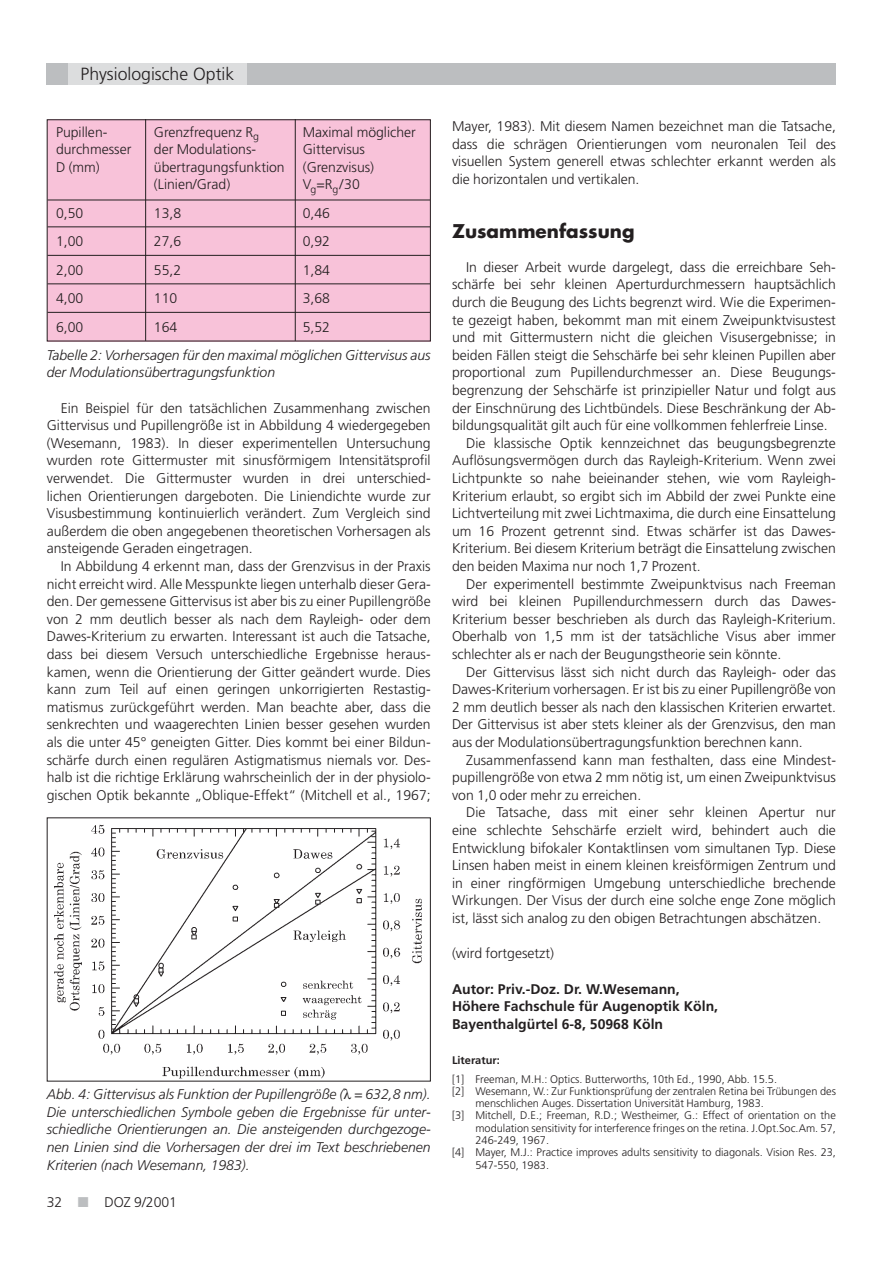
<style>
.page{position:relative;width:893px;height:1263px;background:#fff}
.page>*{position:absolute;margin:0;border:0;box-sizing:border-box;transform-origin:0 0}
.t1{font:700 18.45px "Futura";color:#231f20}
.t2{font:300 17.55px "Frutiger";color:#231f20}
.t3{font:300 13.95px/17.5px "Frutiger";color:#231f20;text-align:justify}
.t4{font:italic 300 13.95px/17.5px "Frutiger";color:#231f20;text-align:justify}
.t5{font:700 13.95px/17.5px "Frutiger";color:#231f20}
.t6{font:300 10.95px "Frutiger";color:#231f20}
.t7{font:700 10.95px "Frutiger";color:#231f20}
.s1{color:#bcbec0}
</style>
<div class="page">
<div style="left:47px;top:64px;width:789px;height:21px;background:#bcbec0"></div>
<div style="left:68px;top:64px;width:179px;height:21px;background:#dcddde"></div>
<img style="left:54px;top:824px;width:368px;height:255px">
<div style="left:47px;top:119px;width:384px;height:222px;background:#f8c2d9"></div>
<hr style="left:48px;top:200px;width:382px;height:1px;background:#231f20">
<hr style="left:48px;top:226px;width:382px;height:1px;background:#231f20">
<hr style="left:48px;top:255px;width:382px;height:1px;background:#231f20">
<hr style="left:48px;top:283px;width:382px;height:1px;background:#231f20">
<hr style="left:48px;top:312px;width:382px;height:1px;background:#231f20">
<div style="left:47px;top:119px;width:384px;height:222px;border:1px solid #231f20"></div>
<hr style="left:145px;top:119px;width:1px;height:222px;background:#231f20">
<hr style="left:295px;top:119px;width:1px;height:222px;background:#231f20">
<p class="t2" style="left:81px;top:67px;width:155px">Physiologische Optik</p>
<p class="t3" style="left:56px;top:124px;width:53px">Pupillen-</p>
<p class="t3" style="left:154px;top:124px;width:107px">Grenzfrequenz R<sub>g</sub></p>
<p class="t3" style="left:303px;top:124px;width:115px">Maximal möglicher</p>
<p class="t3" style="left:56px;top:142px;width:77px">durchmesser</p>
<p class="t3" style="left:154px;top:142px;width:104px">der Modulations-</p>
<p class="t3" style="left:303px;top:142px;width:64px">Gittervisus</p>
<p class="t3" style="left:56px;top:159px;width:45px">D (mm)</p>
<p class="t3" style="left:154px;top:159px;width:132px">übertragungsfunktion</p>
<p class="t3" style="left:303px;top:159px;width:73px">(Grenzvisus)</p>
<p class="t3" style="left:154px;top:177px;width:78px">(Linien/Grad)</p>
<p class="t3" style="left:303px;top:177px;width:59px">V<sub>g</sub>=R<sub>g</sub>/30</p>
<p class="t3" style="left:56px;top:205px;width:29px">0,50</p>
<p class="t3" style="left:154px;top:205px;width:29px">13,8</p>
<p class="t3" style="left:303px;top:205px;width:29px">0,46</p>
<p class="t3" style="left:56px;top:234px;width:29px">1,00</p>
<p class="t3" style="left:154px;top:234px;width:29px">27,6</p>
<p class="t3" style="left:303px;top:234px;width:29px">0,92</p>
<p class="t3" style="left:56px;top:262px;width:29px">2,00</p>
<p class="t3" style="left:154px;top:262px;width:29px">55,2</p>
<p class="t3" style="left:303px;top:262px;width:29px">1,84</p>
<p class="t3" style="left:56px;top:291px;width:29px">4,00</p>
<p class="t3" style="left:154px;top:291px;width:25px">110</p>
<p class="t3" style="left:303px;top:291px;width:29px">3,68</p>
<p class="t3" style="left:56px;top:319px;width:29px">6,00</p>
<p class="t3" style="left:154px;top:319px;width:25px">164</p>
<p class="t3" style="left:303px;top:319px;width:29px">5,52</p>
<p class="t4" style="left:47px;top:347px;width:385px">Tabelle 2: Vorhersagen für den maximal möglichen Gittervisus aus der Modulationsübertragungsfunktion</p>
<p class="t3" style="left:47px;top:400px;width:385px;text-indent:14px">Ein Beispiel für den tatsächlichen Zusammenhang zwischen Gittervisus und Pupillengröße ist in Abbildung 4 wiedergegeben (Wesemann, 1983). In dieser experimentellen Untersuchung wurden rote Gittermuster mit sinusförmigem Intensitätsprofil verwendet. Die Gittermuster wurden in drei unterschied&shy;lichen Orientierungen dargeboten. Die Liniendichte wurde zur Visusbestimmung kontinuierlich verändert. Zum Vergleich sind außerdem die oben angegebenen theoretischen Vorhersagen als ansteigende Geraden eingetragen.</p>
<p class="t3" style="left:47px;top:558px;width:385px;text-indent:14px">In Abbildung 4 erkennt man, dass der Grenzvisus in der Praxis nicht erreicht wird. Alle Messpunkte liegen unterhalb dieser Gera&shy;den. Der gemessene Gittervisus ist aber bis zu einer Pupillengröße von 2 mm deutlich besser als nach dem Rayleigh- oder dem Dawes-Kriterium zu erwarten. Interessant ist auch die Tatsache, dass bei diesem Versuch unterschiedliche Ergebnisse heraus&shy;kamen, wenn die Orientierung der Gitter geändert wurde. Dies kann zum Teil auf einen geringen unkorrigierten Restastig&shy;matismus zurückgeführt werden. Man beachte aber, dass die senkrechten und waagerechten Linien besser gesehen wurden als die unter 45° geneigten Gitter. Dies kommt bei einer Bildun&shy;schärfe durch einen regulären Astigmatismus niemals vor. Des&shy;halb ist die richtige Erklärung wahrscheinlich der in der physiolo&shy;gischen Optik bekannte „Oblique-Effekt“ (Mitchell et al., 1967;</p>
<p class="t4" style="left:47px;top:1087px;width:385px">Abb. 4: Gittervisus als Funktion der Pupillengröße ( = 632,8 nm).<br>Die unterschiedlichen Symbole geben die Ergebnisse für unter&shy;schiedliche Orientierungen an. Die ansteigenden durchgezoge&shy;nen Linien sind die Vorhersagen der drei im Text beschriebenen Kriterien (nach Wesemann, 1983).</p>
<p class="t3" style="left:47px;top:1194px;width:132px">32 <span class="s1">■</span> DOZ 9/2001</p>
<p class="t3" style="left:452px;top:118px;width:385px">Mayer, 1983). Mit diesem Namen bezeichnet man die Tatsache, dass die schrägen Orientierungen vom neuronalen Teil des visuellen System generell etwas schlechter erkannt werden als die horizontalen und vertikalen.</p>
<h1 class="t1" style="left:452px;top:222px;width:184px">Zusammenfassung</h1>
<p class="t3" style="left:466px;top:259px;width:371px">In dieser Arbeit wurde dargelegt, dass die erreichbare Seh-</p>
<p class="t3" style="left:452px;top:277px;width:385px">schärfe bei sehr kleinen Aperturdurchmessern hauptsächlich</p>
<p class="t3" style="left:452px;top:294px;width:385px">durch die Beugung des Lichts begrenzt wird. Wie die Experimen-</p>
<p class="t3" style="left:452px;top:312px;width:385px">te gezeigt haben, bekommt man mit einem Zweipunktvisustest</p>
<p class="t3" style="left:452px;top:330px;width:385px">und mit Gittermustern nicht die gleichen Visusergebnisse; in</p>
<p class="t3" style="left:452px;top:347px;width:385px">beiden Fällen steigt die Sehschärfe bei sehr kleinen Pupillen aber</p>
<p class="t3" style="left:452px;top:365px;width:385px">proportional zum Pupillendurchmesser an. Diese Beugungs-</p>
<p class="t3" style="left:452px;top:382px;width:385px">begrenzung der Sehschärfe ist prinzipieller Natur und folgt aus</p>
<p class="t3" style="left:452px;top:400px;width:385px">der Einschnürung des Lichtbündels. Diese Beschränkung der Ab-</p>
<p class="t3" style="left:452px;top:418px;width:377px">bildungsqualität gilt auch für eine vollkommen fehlerfreie Linse.</p>
<p class="t3" style="left:466px;top:435px;width:371px">Die klassische Optik kennzeichnet das beugungsbegrenzte</p>
<p class="t3" style="left:452px;top:453px;width:385px">Auflösungsvermögen durch das Rayleigh-Kriterium. Wenn zwei</p>
<p class="t3" style="left:452px;top:470px;width:385px">Lichtpunkte so nahe beieinander stehen, wie vom Rayleigh-</p>
<p class="t3" style="left:452px;top:488px;width:385px">Kriterium erlaubt, so ergibt sich im Abbild der zwei Punkte eine</p>
<p class="t3" style="left:452px;top:506px;width:385px">Lichtverteilung mit zwei Lichtmaxima, die durch eine Einsattelung</p>
<p class="t3" style="left:452px;top:523px;width:385px">um 16 Prozent getrennt sind. Etwas schärfer ist das Dawes-</p>
<p class="t3" style="left:452px;top:541px;width:385px">Kriterium. Bei diesem Kriterium beträgt die Einsattelung zwischen</p>
<p class="t3" style="left:452px;top:558px;width:250px">den beiden Maxima nur noch 1,7 Prozent.</p>
<p class="t3" style="left:466px;top:576px;width:371px">Der experimentell bestimmte Zweipunktvisus nach Freeman</p>
<p class="t3" style="left:452px;top:594px;width:385px">wird bei kleinen Pupillendurchmessern durch das Dawes-</p>
<p class="t3" style="left:452px;top:611px;width:385px">Kriterium besser beschrieben als durch das Rayleigh-Kriterium.</p>
<p class="t3" style="left:452px;top:629px;width:385px">Oberhalb von 1,5 mm ist der tatsächliche Visus aber immer</p>
<p class="t3" style="left:452px;top:647px;width:331px">schlechter als er nach der Beugungstheorie sein könnte.</p>
<p class="t3" style="left:466px;top:664px;width:371px">Der Gittervisus lässt sich nicht durch das Rayleigh- oder das</p>
<p class="t3" style="left:452px;top:682px;width:385px">Dawes-Kriterium vorhersagen. Er ist bis zu einer Pupillengröße von</p>
<p class="t3" style="left:452px;top:699px;width:385px">2 mm deutlich besser als nach den klassischen Kriterien erwartet.</p>
<p class="t3" style="left:452px;top:717px;width:385px">Der Gittervisus ist aber stets kleiner als der Grenzvisus, den man</p>
<p class="t3" style="left:452px;top:735px;width:352px">aus der Modulationsübertragungsfunktion berechnen kann.</p>
<p class="t3" style="left:466px;top:752px;width:371px">Zusammenfassend kann man festhalten, dass eine Mindest-</p>
<p class="t3" style="left:452px;top:770px;width:385px">pupillengröße von etwa 2 mm nötig ist, um einen Zweipunktvisus</p>
<p class="t3" style="left:452px;top:787px;width:191px">von 1,0 oder mehr zu erreichen.</p>
<p class="t3" style="left:466px;top:805px;width:371px">Die Tatsache, dass mit einer sehr kleinen Apertur nur</p>
<p class="t3" style="left:452px;top:823px;width:385px">eine schlechte Sehschärfe erzielt wird, behindert auch die</p>
<p class="t3" style="left:452px;top:840px;width:385px">Entwicklung bifokaler Kontaktlinsen vom simultanen Typ. Diese</p>
<p class="t3" style="left:452px;top:858px;width:385px">Linsen haben meist in einem kleinen kreisförmigen Zentrum und</p>
<p class="t3" style="left:452px;top:875px;width:385px">in einer ringförmigen Umgebung unterschiedliche brechende</p>
<p class="t3" style="left:452px;top:893px;width:385px">Wirkungen. Der Visus der durch eine solche enge Zone möglich</p>
<p class="t3" style="left:452px;top:911px;width:371px">ist, lässt sich analog zu den obigen Betrachtungen abschätzen.</p>
<p class="t3" style="left:452px;top:946px;width:103px">(wird fortgesetzt)</p>
<p class="t5" style="left:452px;top:981px;width:267px">Autor: Priv.-Doz. Dr. W.Wesemann,<br>Höhere Fachschule für Augenoptik Köln,<br>Bayenthalgürtel 6-8, 50968 Köln</p>
<p class="t7" style="left:452px;top:1056px;width:49px">Literatur:</p>
<p class="t6" style="left:452px;top:1074px;width:326px">[1] Freeman, M.H.: Optics. Butterworths, 10th Ed., 1990, Abb. 15.5.</p>
<p class="t6" style="left:452px;top:1087px;width:385px">[2] Wesemann, W.: Zur Funktionsprüfung der zentralen Retina bei Trübungen des</p>
<p class="t6" style="left:475px;top:1099px;width:290px">menschlichen Auges. Dissertation Universität Hamburg, 1983.</p>
<p class="t6" style="left:452px;top:1111px;width:385px">[3] Mitchell, D.E.; Freeman, R.D.; Westheimer, G.: Effect of orientation on the</p>
<p class="t6" style="left:475px;top:1124px;width:362px">modulation sensitivity for interference fringes on the retina. J.Opt.Soc.Am. 57,</p>
<p class="t6" style="left:475px;top:1136px;width:75px">246-249, 1967.</p>
<p class="t6" style="left:452px;top:1148px;width:385px">[4] Mayer, M.J.: Practice improves adults sensitivity to diagonals. Vision Res. 23,</p>
<p class="t6" style="left:475px;top:1160px;width:75px">547-550, 1983.</p>
</div>
